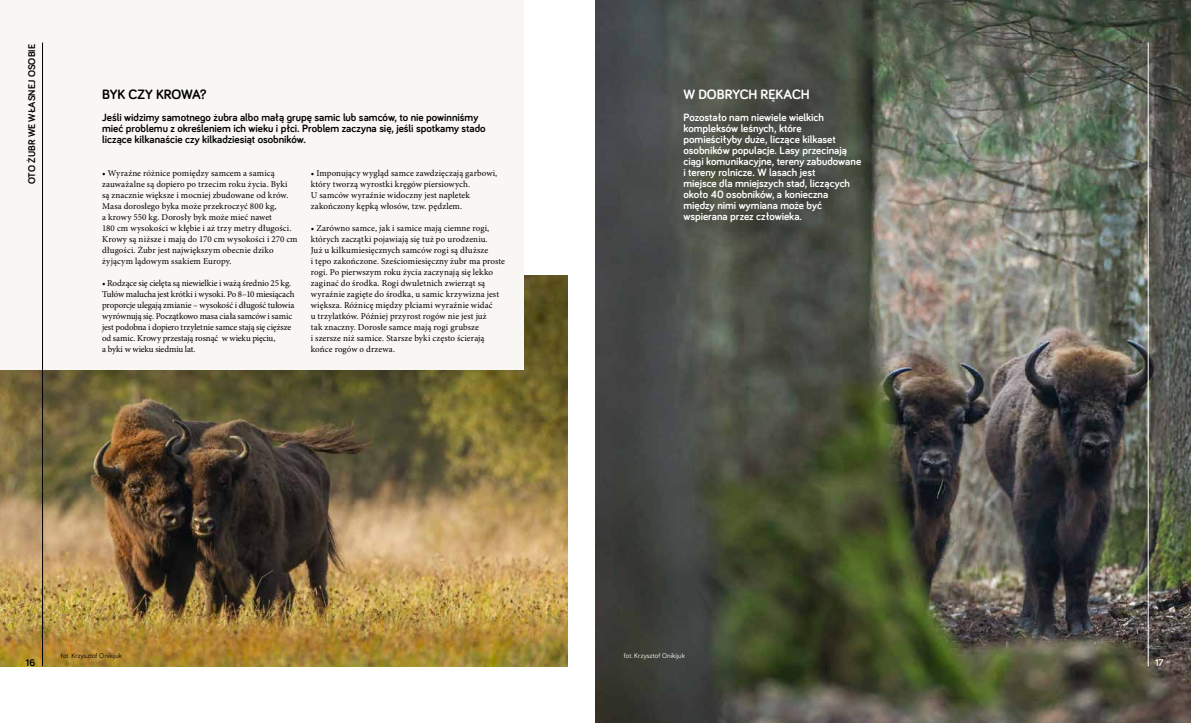
<style>
.page{position:relative;width:1191px;height:723px;background:#fff}
.page>*{position:absolute;margin:0;border:0;box-sizing:border-box;transform-origin:0 0}
.t1{font:700 14px "Bariol";letter-spacing:-.01em;color:#fff}
.t2{font:700 14px "Bariol";letter-spacing:-.005em;color:#000}
.t3{font:700 11px/11px "Bariol";color:#fff}
.t4{font:700 11px/11px "Bariol";color:#000}
.t5{font:700 10px "Bariol";letter-spacing:.005em;color:#000}
.t6{font:700 10px "Bariol";color:#fff}
.t7{font:9px/11px "Minion Pro";letter-spacing:.005em;color:#000}
.t8{font:9px/11px "Minion Pro";letter-spacing:-.015em;color:#000}
.t9{font:7px "Bariol";letter-spacing:.01em;color:#000}
.t10{font:7px "Bariol";letter-spacing:.01em;color:#fff}
</style>
<div class="page">
<img style="left:0;top:276px;width:567px;height:390px">
<img style="left:596px;top:0;width:595px;height:723px">
<div style="left:0;top:0;width:523px;height:369px;background:#f9f7f3"></div>
<hr style="left:1148px;top:43px;width:1px;height:623px;background:#fff">
<hr style="left:42px;top:43px;width:1px;height:623px;background:#000">
<p class="t5" style="left:25px;top:184px;width:142px;rotate:-90deg">OTO ŻUBR WE WŁASNEJ OSOBIE</p>
<h1 class="t2" style="left:102px;top:85px;width:106px">BYK CZY KROWA?</h1>
<p class="t4" style="left:102px;top:111px;width:385px">Jeśli widzimy samotnego żubra albo małą grupę samic lub samców, to nie powinniśmy mieć problemu z określeniem ich wieku i płci. Problem zaczyna się, jeśli spotkamy stado liczące kilkanaście czy kilkadziesiąt osobników.</p>
<p class="t7" style="left:102px;top:168px;width:197px">• Wyraźne różnice pomiędzy samcem a samicą zauważalne są dopiero po trzecim roku życia. Byki<br>są znacznie większe i mocniej zbudowane od krów.<br>Masa dorosłego byka może przekroczyć 800 kg,<br>a krowy 550 kg. Dorosły byk może mieć nawet<br>180 cm wysokości w kłębie i aż trzy metry długości.<br>Krowy są niższe i mają do 170 cm wysokości i 270 cm długości. Żubr jest największym obecnie dziko żyjącym lądowym ssakiem Europy.</p>
<p class="t8" style="left:102px;top:278px;width:194px">• Rodzące się cielęta są niewielkie i ważą średnio 25 kg.<br>Tułów malucha jest krótki i wysoki. Po 8–10 miesiącach proporcje ulegają zmianie – wysokość i długość tułowia wyrównują się. Początkowo masa ciała samców i samic jest podobna i dopiero trzyletnie samce stają się cięższe od samic. Krowy przestają rosnąć w wieku pięciu,<br>a byki w wieku siedmiu lat.</p>
<p class="t7" style="left:311px;top:168px;width:188px">• Imponujący wygląd samce zawdzięczają garbowi, który tworzą wyrostki kręgów piersiowych.<br>U samców wyraźnie widoczny jest napletek zakończony kępką włosów, tzw. pędzlem.</p>
<p class="t7" style="left:311px;top:223px;width:196px">• Zarówno samce, jak i samice mają ciemne rogi, których zaczątki pojawiają się tuż po urodzeniu.<br>Już u kilkumiesięcznych samców rogi są dłuższe<br>i tępo zakończone. Sześciomiesięczny żubr ma proste rogi. Po pierwszym roku życia zaczynają się lekko zaginać do środka. Rogi dwuletnich zwierząt są wyraźnie zagięte do środka, u samic krzywizna jest większa. Różnicę między płciami wyraźnie widać<br>u trzylatków. Później przyrost rogów nie jest już<br>tak znaczny. Dorosłe samce mają rogi grubsze<br>i szersze niż samice. Starsze byki często ścierają końce rogów o drzewa.</p>
<h1 class="t1" style="left:683px;top:85px;width:128px">W DOBRYCH RĘKACH</h1>
<p class="t3" style="left:683px;top:111px;width:179px">Pozostało nam niewiele wielkich kompleksów leśnych, które pomieściłyby duże, liczące kilkaset osobników populacje. Lasy przecinają ciągi komunikacyjne, tereny zabudowane i tereny rolnicze. W lasach jest<br>miejsce dla mniejszych stad, liczących około 40 osobników, a konieczna między nimi wymiana może być wspierana przez człowieka.</p>
<p class="t9" style="left:61px;top:650px;width:63px">fot. Krzysztof Onikijuk</p>
<p class="t10" style="left:624px;top:650px;width:63px">fot. Krzysztof Onikijuk</p>
<p class="t5" style="left:26px;top:656px;width:11px">16</p>
<p class="t6" style="left:1155px;top:656px;width:10px">17</p>
</div>
